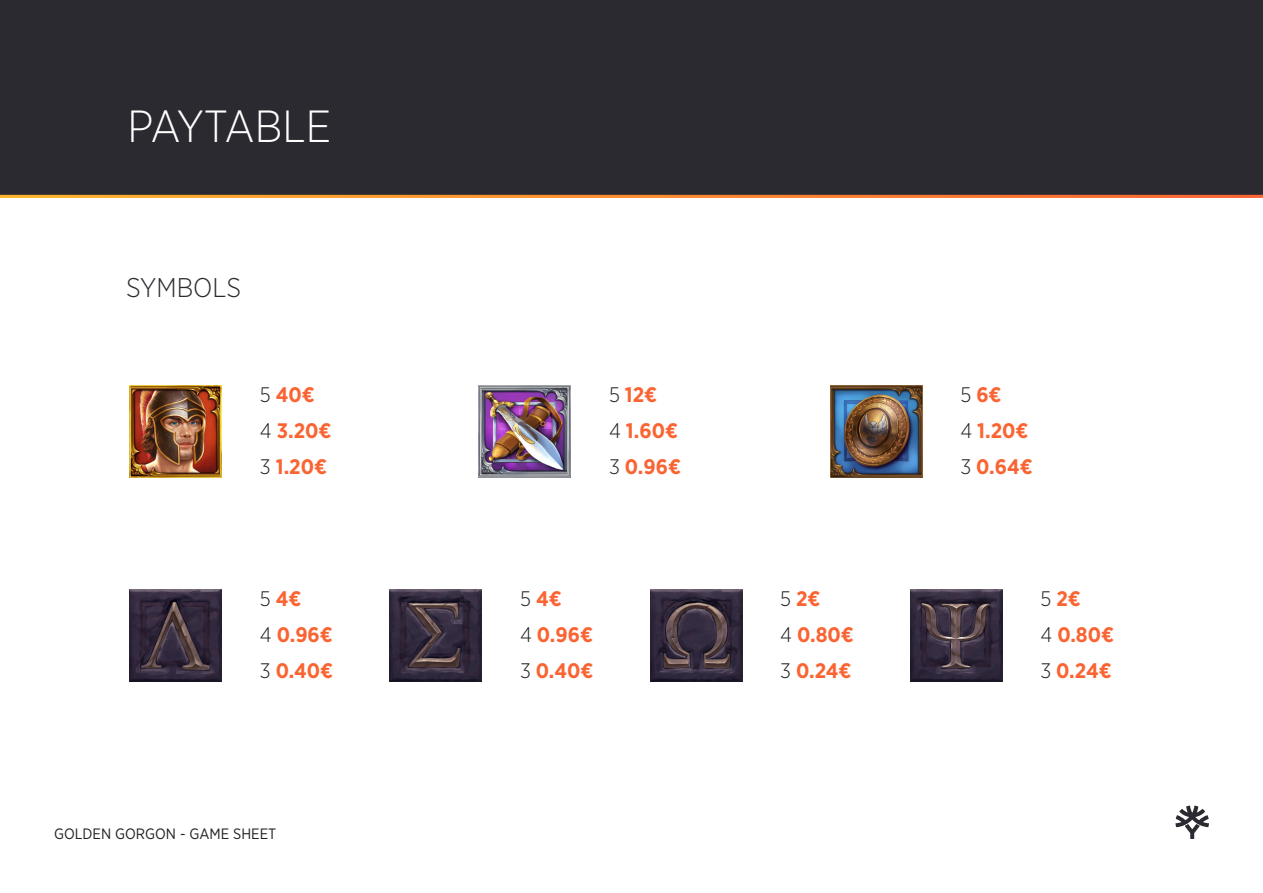
<style>
.page{position:relative;width:1263px;height:893px;background:#fff}
.page>*{position:absolute;margin:0;border:0;box-sizing:border-box;transform-origin:0 0}
.t1{font:300 45px "Gotham Narrow";letter-spacing:-.005em;color:#fff}
.t2{font:300 27px "Gotham Narrow";color:#2a2a30}
.t3{font:700 21px "Gotham Narrow";color:#fa6432}
.t4{font:15px "Gotham Narrow";color:#231f20}
.s1{font-weight:300;color:#231f20}
</style>
<div class="page">
<svg style="left:1175px;top:805px;width:34px;height:34px"></svg>
<div style="left:0;top:0;width:1263px;height:196px;background:#2a2a30"></div>
<hr style="left:0;top:195px;width:1263px;height:3px;background:#fff">
<img style="left:130px;top:386px;width:92px;height:92px">
<img style="left:130px;top:589px;width:92px;height:92px">
<img style="left:479px;top:386px;width:92px;height:92px">
<img style="left:390px;top:589px;width:92px;height:92px">
<img style="left:830px;top:386px;width:92px;height:92px">
<img style="left:650px;top:589px;width:92px;height:92px">
<img style="left:910px;top:589px;width:92px;height:92px">
<p class="t1" style="left:128px;top:99px;width:205px">PAYTABLE</p>
<p class="t2" style="left:126px;top:271px;width:117px">SYMBOLS</p>
<p class="t3" style="left:260px;top:382px;width:56px"><span class="s1">5</span> 40€</p>
<p class="t3" style="left:260px;top:418px;width:73px"><span class="s1">4</span> 3.20€</p>
<p class="t3" style="left:260px;top:454px;width:69px"><span class="s1">3</span> 1.20€</p>
<p class="t3" style="left:260px;top:585px;width:43px"><span class="s1">5</span> 4€</p>
<p class="t3" style="left:260px;top:621px;width:74px"><span class="s1">4</span> 0.96€</p>
<p class="t3" style="left:260px;top:657px;width:75px"><span class="s1">3</span> 0.40€</p>
<p class="t4" style="left:54px;top:824px;width:224px">GOLDEN GORGON - GAME SHEET</p>
<p class="t3" style="left:609px;top:382px;width:50px"><span class="s1">5</span> 12€</p>
<p class="t3" style="left:609px;top:418px;width:70px"><span class="s1">4</span> 1.60€</p>
<p class="t3" style="left:609px;top:454px;width:73px"><span class="s1">3</span> 0.96€</p>
<p class="t3" style="left:520px;top:585px;width:43px"><span class="s1">5</span> 4€</p>
<p class="t3" style="left:520px;top:621px;width:74px"><span class="s1">4</span> 0.96€</p>
<p class="t3" style="left:520px;top:657px;width:75px"><span class="s1">3</span> 0.40€</p>
<p class="t3" style="left:780px;top:585px;width:42px"><span class="s1">5</span> 2€</p>
<p class="t3" style="left:780px;top:621px;width:75px"><span class="s1">4</span> 0.80€</p>
<p class="t3" style="left:780px;top:657px;width:73px"><span class="s1">3</span> 0.24€</p>
<p class="t3" style="left:960px;top:382px;width:43px"><span class="s1">5</span> 6€</p>
<p class="t3" style="left:960px;top:418px;width:70px"><span class="s1">4</span> 1.20€</p>
<p class="t3" style="left:960px;top:454px;width:74px"><span class="s1">3</span> 0.64€</p>
<p class="t3" style="left:1040px;top:585px;width:42px"><span class="s1">5</span> 2€</p>
<p class="t3" style="left:1040px;top:621px;width:75px"><span class="s1">4</span> 0.80€</p>
<p class="t3" style="left:1040px;top:657px;width:73px"><span class="s1">3</span> 0.24€</p>
</div>
